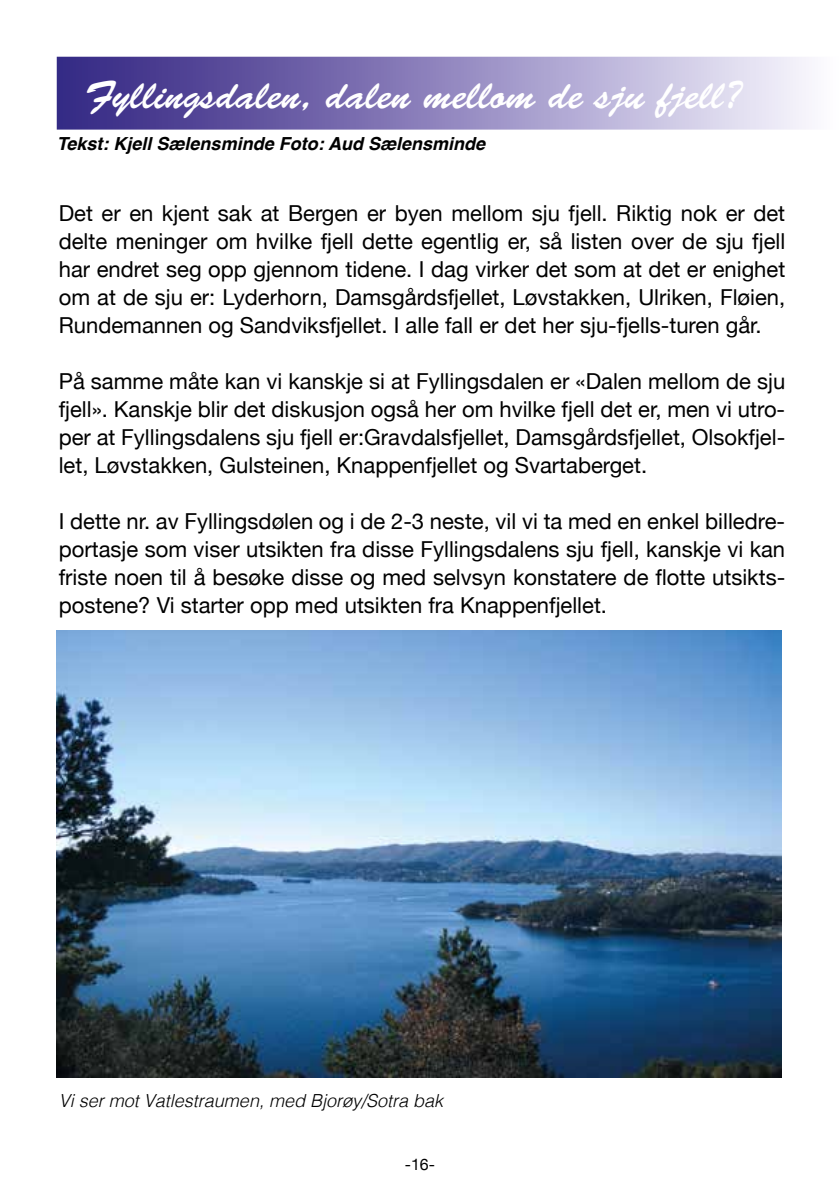
<style>
.page{position:relative;width:840px;height:1191px;background:#fff}
.page>*{position:absolute;margin:0;border:0;box-sizing:border-box;transform-origin:0 0}
.t1{font:40px "Brush Script";color:#fff}
.t2{font:22px/28px "Helvetica Neue";color:#000;text-align:justify}
.t3{font:italic 700 18px "Helvetica";color:#000}
.t4{font:italic 300 18px "Helvetica";color:#000}
.t5{font:16px "Helvetica Neue";color:#000}
</style>
<div class="page">
<svg style="left:57px;top:57px;width:752px;height:73px;background:#9187be"></svg>
<img style="left:57px;top:630px;width:723px;height:447px">
<h1 class="t1" style="left:85px;top:72px;width:658px">Fyllingsdalen, dalen mellom de sju fjell?</h1>
<p class="t3" style="left:57px;top:128px;width:430px">Tekst: Kjell Sælensminde Foto: Aud Sælensminde</p>
<p class="t2" style="left:59px;top:200px;width:727px">Det er en kjent sak at Bergen er byen mellom sju fjell. Riktig nok er det delte meninger om hvilke fjell dette egentlig er, så listen over de sju fjell har endret seg opp gjennom tidene. I dag virker det som at det er enighet om at de sju er: Lyderhorn, Damsgårdsfjellet, Løvstakken, Ulriken, Fløien, Rundemannen og Sandviksfjellet. I alle fall er det her sju-fjells-turen går.</p>
<p class="t2" style="left:59px;top:368px;width:727px">På samme måte kan vi kanskje si at Fyllingsdalen er «Dalen mellom de sju fjell». Kanskje blir det diskusjon også her om hvilke fjell det er, men vi utro&shy;per at Fyllingsdalens sju fjell er:Gravdalsfjellet, Damsgårdsfjellet, Olsokfjel&shy;let, Løvstakken, Gulsteinen, Knappenfjellet og Svartaberget.</p>
<p class="t2" style="left:59px;top:508px;width:727px">I dette nr. av Fyllingsdølen og i de 2-3 neste, vil vi ta med en enkel billedre&shy;portasje som viser utsikten fra disse Fyllingsdalens sju fjell, kanskje vi kan friste noen til å besøke disse og med selvsyn konstatere de flotte utsikts&shy;postene? Vi starter opp med utsikten fra Knappenfjellet.</p>
<p class="t4" style="left:59px;top:1084px;width:386px">Vi ser mot Vatlestraumen, med Bjorøy/Sotra bak</p>
<p class="t5" style="left:404px;top:1153px;width:32px">-16-</p>
</div>
